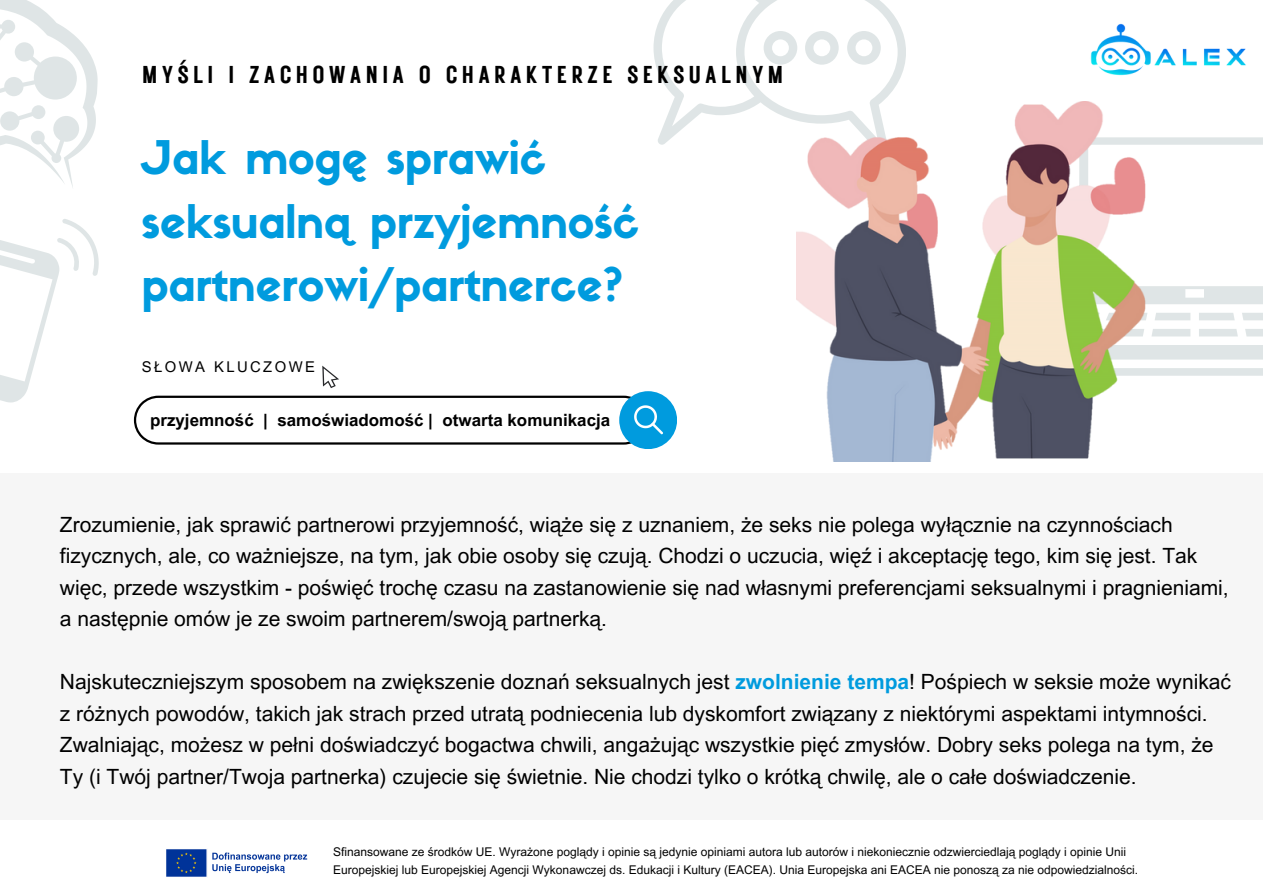
<style>
.page{position:relative;width:1263px;height:894px;background:#fff}
.page>*{position:absolute;margin:0;border:0;box-sizing:border-box;transform-origin:0 0}
.t1{font:45.45px/63px "Sifonn Basic";color:#009bde}
.t2{font:24.45px "Rustic Printed";letter-spacing:.16em;color:#000}
.t3{font:21px/31.5px "Arial MT Pro";color:#000}
.t4{font:700 16.95px "Arial MT Pro";color:#000}
.t5{font:14.85px "Arial MT Pro";letter-spacing:.16em;color:#000}
.t6{font:12px/18px "Arial MT Pro";color:#000}
.s1{font-weight:700;color:#009bde}
</style>
<div class="page">
<svg style="left:1156px;top:368px;width:107px;height:7px"></svg>
<svg style="left:1156px;top:313px;width:107px;height:46px"></svg>
<svg style="left:1156px;top:286px;width:107px;height:18px;background:#e1e7e8"></svg>
<svg style="left:0;top:0;width:98px;height:187px"></svg>
<svg style="left:0;top:219px;width:99px;height:183px"></svg>
<div style="left:0;top:472px;width:1263px;height:347px;background:#f6f6f6"></div>
<svg style="left:653px;top:0;width:252px;height:145px"></svg>
<img style="left:1090px;top:23px;width:173px;height:122px">
<svg style="left:322px;top:365px;width:17px;height:23px"></svg>
<div style="left:619px;top:391px;width:58px;height:58px;background:#009bde;border-radius:50%"></div>
<svg style="left:134px;top:395px;width:529px;height:49px"></svg>
<img style="left:796px;top:101px;width:360px;height:360px">
<img style="left:166px;top:849px;width:142px;height:28px">
<h2 class="t2" style="left:142px;top:58px;width:643px">MYŚLI I ZACHOWANIA O CHARAKTERZE SEKSUALNYM</h2>
<p class="t1" style="left:142px;top:131px;width:499px">Jak mogę sprawić seksualną przyjemność partnerowi/partnerce?</p>
<p class="t5" style="left:142px;top:361px;width:175px">SŁOWA KLUCZOWE</p>
<p class="t4" style="left:150px;top:413px;width:462px">przyjemność | samoświadomość | otwarta komunikacja</p>
<p class="t3" style="left:60px;top:511px;width:1170px">Zrozumienie, jak sprawić partnerowi przyjemność, wiąże się z uznaniem, że seks nie polega wyłącznie na czynnościach fizycznych, ale, co ważniejsze, na tym, jak obie osoby się czują. Chodzi o uczucia, więź i akceptację tego, kim się jest. Tak więc, przede wszystkim - poświęć trochę czasu na zastanowienie się nad własnymi preferencjami seksualnymi i pragnieniami, a następnie omów je ze swoim partnerem/swoją partnerką.</p>
<p class="t3" style="left:60px;top:668px;width:1173px">Najskuteczniejszym sposobem na zwiększenie doznań seksualnych jest <span class="s1">zwolnienie tempa</span>! Pośpiech w seksie może wynikać z różnych powodów, takich jak strach przed utratą podniecenia lub dyskomfort związany z niektórymi aspektami intymności.<br>Zwalniając, możesz w pełni doświadczyć bogactwa chwili, angażując wszystkie pięć zmysłów. Dobry seks polega na tym, że Ty (i Twój partner/Twoja partnerka) czujecie się świetnie. Nie chodzi tylko o krótką chwilę, ale o całe doświadczenie.</p>
<h1 class="t6" style="left:333px;top:844px;width:806px">Sfinansowane ze środków UE. Wyrażone poglądy i opinie są jedynie opiniami autora lub autorów i niekoniecznie odzwierciedlają poglądy i opinie Unii<br>Europejskiej lub Europejskiej Agencji Wykonawczej ds. Edukacji i Kultury (EACEA). Unia Europejska ani EACEA nie ponoszą za nie odpowiedzialności.</h1>
</div>
